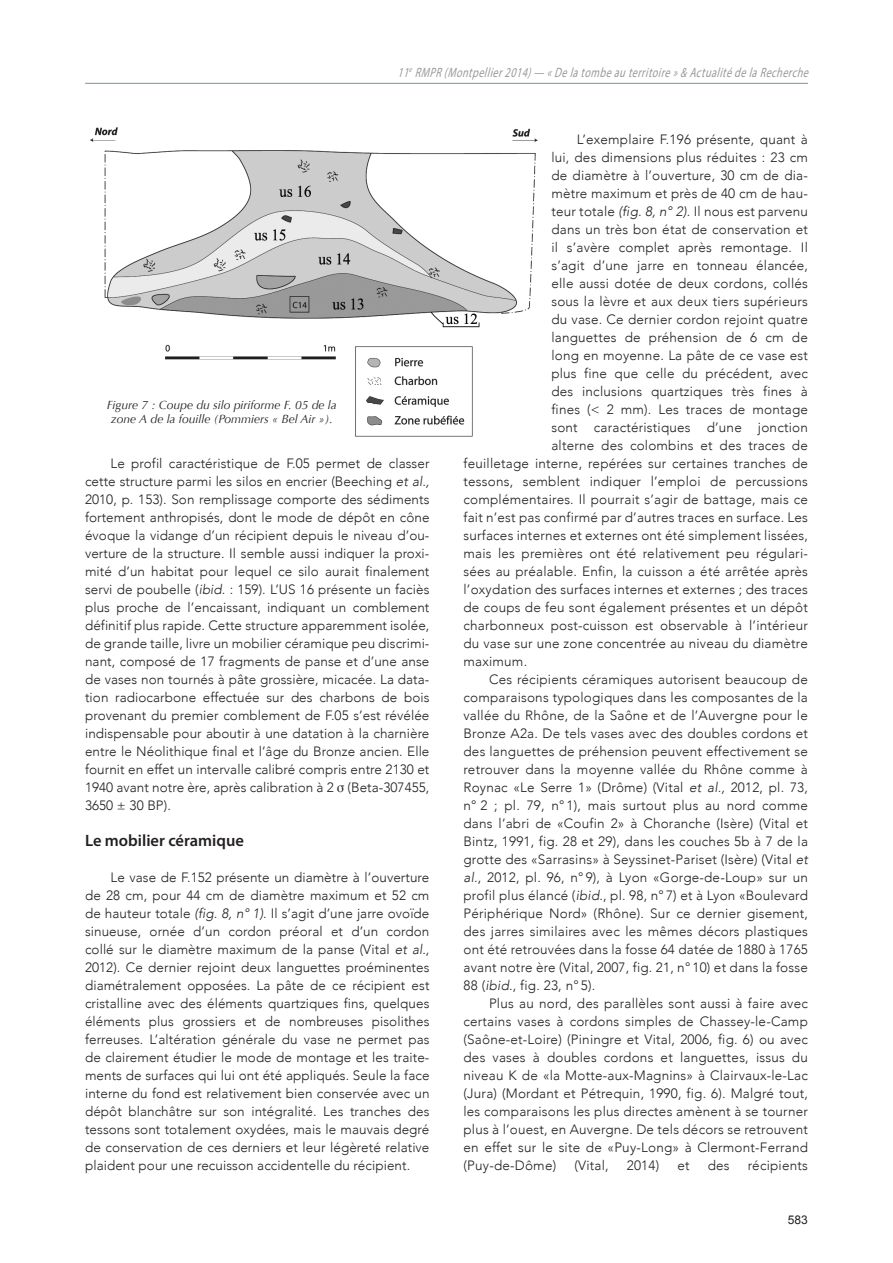
<style>
.page{position:relative;width:893px;height:1263px;background:#fff}
.page>*{position:absolute;margin:0;border:0;box-sizing:border-box;transform-origin:0 0}
.Titre_2{font:600 16.5px "Myriad Pro";color:#231f20}
.texte_1{font:300 13.5px/18px "Avenir";letter-spacing:.015em;color:#231f20;text-align:justify}
.t1{font:italic 13.5px "Myriad Pro";color:#97999c;scale:.75 1}
.légendes{font:italic 12px/14.4px "Optima";color:#231f20;text-align:center}
.t2{font:12px "Arial";color:#231f20}
.s1{font-style:italic}
.s2{font-family:"Times";font-weight:400}
</style>
<div class="page">
<hr style="left:85px;top:83px;width:723px;height:1px;background:#769d79">
<img style="left:91px;top:128px;width:446px;height:309px">
<p class="t1" style="left:398px;top:64px;width:554px">11<sup>e</sup> RMPR(Montpellier2014)— «Delatombeauterritoire»&amp;ActualitédelaRecherche</p>
<p class="légendes" style="left:107px;top:397px;width:232px">Figure 7 : Coupe du silo piriforme F. 05 de la zone A de la fouille (Pommiers « Bel Air »).</p>
<p class="texte_1" style="left:85px;top:454px;width:346px;text-indent:26px">Le profil caractéristique de F.05 permet de classer cette structure parmi les silos en encrier (Beeching <span class="s1">et al., </span>2010, p. 153). Son remplissage comporte des sédiments fortement anthropisés, dont le mode de dépôt en cône évoque la vidange d’un récipient depuis le niveau d’ou&shy;verture de la structure. Il semble aussi indiquer la proxi&shy;mité d’un habitat pour lequel ce silo aurait finalement servi de poubelle (<span class="s1">ibid.</span> : 159). L’US 16 présente un faciès plus proche de l’encaissant, indiquant un comblement définitif plus rapide. Cette structure apparemment isolée, de grande taille, livre un mobilier céramique peu discrimi&shy;nant, composé de 17 fragments de panse et d’une anse de vases non tournés à pâte grossière, micacée. La data&shy;tion radiocarbone effectuée sur des charbons de bois provenant du premier comblement de F.05 s’est révélée indispensable pour aboutir à une datation à la charnière entre le Néolithique final et l’âge du Bronze ancien. Elle fournit en effet un intervalle calibré compris entre 2130 et 1940 avant notre ère, après calibration à 2 <span class="s2">σ</span> (Beta-307455, 3650 ± 30 BP).</p>
<p class="Titre_2" style="left:85px;top:830px;width:160px">Le mobilier céramique</p>
<p class="texte_1" style="left:85px;top:868px;width:346px;text-indent:26px">Le vase de F.152 présente un diamètre à l’ouverture de 28 cm, pour 44 cm de diamètre maximum et 52 cm de hauteur totale <span class="s1">(fig. 8, n° 1)</span>. Il s’agit d’une jarre ovoïde sinueuse, ornée d’un cordon préoral et d’un cordon collé sur le diamètre maximum de la panse (Vital <span class="s1">et al</span>., 2012). Ce dernier rejoint deux languettes proéminentes diamétralement opposées. La pâte de ce récipient est cristalline avec des éléments quartziques fins, quelques éléments plus grossiers et de nombreuses pisolithes ferreuses. L’altération générale du vase ne permet pas de clairement étudier le mode de montage et les traite&shy;ments de surfaces qui lui ont été appliqués. Seule la face interne du fond est relativement bien conservée avec un dépôt blanchâtre sur son intégralité. Les tranches des tessons sont totalement oxydées, mais le mauvais degré de conservation de ces derniers et leur légèreté relative plaident pour une recuisson accidentelle du récipient.</p>
<p class="texte_1" style="left:577px;top:130px;width:233px">L’exemplaire F.196 présente, quant à</p>
<p class="texte_1" style="left:551px;top:148px;width:258px">lui, des dimensions plus réduites : 23 cm</p>
<p class="texte_1" style="left:551px;top:166px;width:258px">de diamètre à l’ouverture, 30 cm de dia-</p>
<p class="texte_1" style="left:551px;top:184px;width:258px">mètre maximum et près de 40 cm de hau-</p>
<p class="texte_1" style="left:551px;top:202px;width:258px">teur totale <span class="s1">(fig. 8, n° 2)</span>. Il nous est parvenu</p>
<p class="texte_1" style="left:551px;top:220px;width:258px">dans un très bon état de conservation et</p>
<p class="texte_1" style="left:551px;top:238px;width:258px">il s’avère complet après remontage. Il</p>
<p class="texte_1" style="left:551px;top:256px;width:258px">s’agit d’une jarre en tonneau élancée,</p>
<p class="texte_1" style="left:551px;top:274px;width:258px">elle aussi dotée de deux cordons, collés</p>
<p class="texte_1" style="left:551px;top:292px;width:258px">sous la lèvre et aux deux tiers supérieurs</p>
<p class="texte_1" style="left:551px;top:310px;width:258px">du vase. Ce dernier cordon rejoint quatre</p>
<p class="texte_1" style="left:551px;top:328px;width:258px">languettes de préhension de 6 cm de</p>
<p class="texte_1" style="left:551px;top:346px;width:258px">long en moyenne. La pâte de ce vase est</p>
<p class="texte_1" style="left:551px;top:364px;width:258px">plus fine que celle du précédent, avec</p>
<p class="texte_1" style="left:551px;top:382px;width:258px">des inclusions quartziques très fines à</p>
<p class="texte_1" style="left:551px;top:400px;width:258px">fines (&lt; 2 mm). Les traces de montage</p>
<p class="texte_1" style="left:551px;top:418px;width:258px">sont caractéristiques d’une jonction</p>
<p class="texte_1" style="left:551px;top:436px;width:258px">alterne des colombins et des traces de</p>
<p class="texte_1" style="left:463px;top:454px;width:346px">feuilletage interne, repérées sur certaines tranches de</p>
<p class="texte_1" style="left:463px;top:472px;width:346px">tessons, semblent indiquer l’emploi de percussions</p>
<p class="texte_1" style="left:463px;top:490px;width:346px">complémentaires. Il pourrait s’agir de battage, mais ce</p>
<p class="texte_1" style="left:463px;top:508px;width:346px">fait n’est pas confirmé par d’autres traces en surface. Les</p>
<p class="texte_1" style="left:463px;top:526px;width:346px">surfaces internes et externes ont été simplement lissées,</p>
<p class="texte_1" style="left:463px;top:544px;width:346px">mais les premières ont été relativement peu régulari-</p>
<p class="texte_1" style="left:463px;top:562px;width:346px">sées au préalable. Enfin, la cuisson a été arrêtée après</p>
<p class="texte_1" style="left:463px;top:580px;width:346px">l’oxydation des surfaces internes et externes ; des traces</p>
<p class="texte_1" style="left:463px;top:598px;width:346px">de coups de feu sont également présentes et un dépôt</p>
<p class="texte_1" style="left:463px;top:616px;width:346px">charbonneux post-cuisson est observable à l’intérieur</p>
<p class="texte_1" style="left:463px;top:634px;width:346px">du vase sur une zone concentrée au niveau du diamètre</p>
<p class="texte_1" style="left:463px;top:652px;width:65px">maximum.</p>
<p class="texte_1" style="left:463px;top:670px;width:346px;text-indent:26px">Ces récipients céramiques autorisent beaucoup de comparaisons typologiques dans les composantes de la vallée du Rhône, de la Saône et de l’Auvergne pour le Bronze A2a. De tels vases avec des doubles cordons et des languettes de préhension peuvent effectivement se retrouver dans la moyenne vallée du Rhône comme à Roynac «Le Serre 1» (Drôme) (Vital <span class="s1">et al.,</span> 2012, pl. 73, n° 2 ; pl. 79, n° 1), mais surtout plus au nord comme dans l’abri de «Coufin 2» à Choranche (Isère) (Vital et Bintz, 1991, fig. 28 et 29), dans les couches 5b à 7 de la grotte des «Sarrasins» à Seyssinet-Pariset (Isère) (Vital <span class="s1">et al</span>., 2012, pl. 96, n° 9), à Lyon «Gorge-de-Loup» sur un profil plus élancé (<span class="s1">ibid</span>., pl. 98, n° 7) et à Lyon «Boulevard Périphérique Nord» (Rhône). Sur ce dernier gisement, des jarres similaires avec les mêmes décors plastiques ont été retrouvées dans la fosse 64 datée de 1880 à 1765 avant notre ère (Vital, 2007, fig. 21, n° 10) et dans la fosse 88 (<span class="s1">ibid</span>., fig. 23, n° 5).</p>
<p class="texte_1" style="left:463px;top:994px;width:346px;text-indent:26px">Plus au nord, des parallèles sont aussi à faire avec certains vases à cordons simples de Chassey-le-Camp (Saône-et-Loire) (Piningre et Vital, 2006, fig. 6) ou avec des vases à doubles cordons et languettes, issus du niveau K de «la Motte-aux-Magnins» à Clairvaux-le-Lac (Jura) (Mordant et Pétrequin, 1990, fig. 6). Malgré tout, les comparaisons les plus directes amènent à se tourner plus à l’ouest, en Auvergne. De tels décors se retrouvent en effet sur le site de «Puy-Long» à Clermont-Ferrand (Puy-de-Dôme)</p>
<p class="texte_1" style="left:574px;top:1156px;width:36px">(Vital,</p>
<p class="texte_1" style="left:627px;top:1156px;width:34px">2014)</p>
<p class="texte_1" style="left:677px;top:1156px;width:14px">et</p>
<p class="texte_1" style="left:708px;top:1156px;width:23px">des</p>
<p class="texte_1" style="left:748px;top:1156px;width:62px">récipients</p>
<p class="t2" style="left:788px;top:1212px;width:22px">583</p>
</div>
